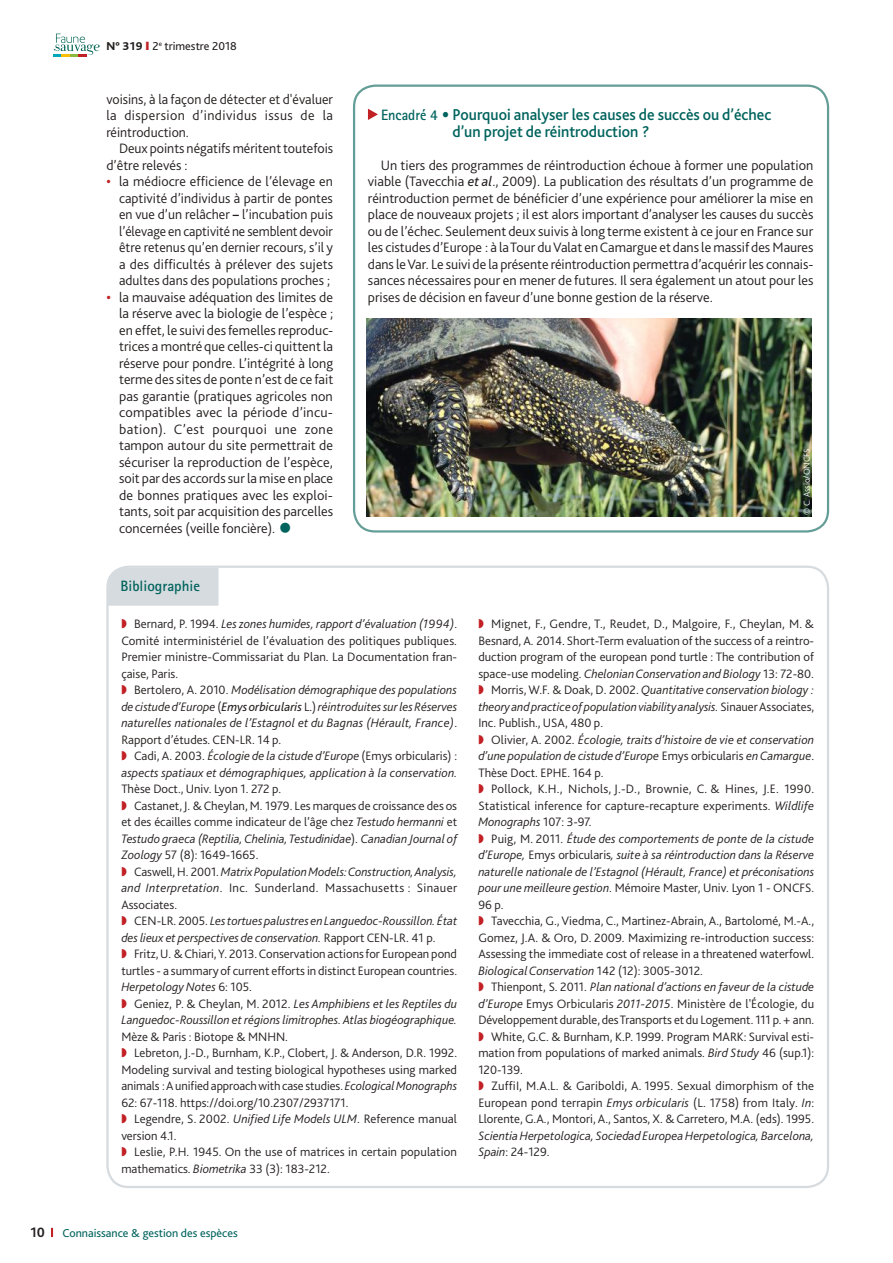
<style>
.page{position:relative;width:893px;height:1263px;background:#fff}
.page>*{position:absolute;margin:0;border:0;box-sizing:border-box;transform-origin:0 0}
.t1{font:300 48px "Bliss 2";color:#00635d}
.t2{font:500 16.5px/16.5px "Bliss 2";color:#00635d;scale:.95 1}
.t3{font:700 15px "Rotis Sans Serif";color:#00635d}
.t4{font:300 14.25px/16.5px "Bliss 2";color:#241f1f;text-align:justify}
.t5{font:300 12.75px/16.5px "Bliss 2";color:#241f1f}
.t6{font:italic 300 12.75px/16.5px "Bliss 2";color:#241f1f}
.t7{font:12px "Bliss 2";color:#00635d}
.t8{font:12px "Bliss 2";color:#241f1f}
.t9{font:300 9px "Bliss 2";color:#fff}
.s1{font-family:"Bliss";font-weight:800}
.s2{color:#c12024}
.s3{font-weight:500;color:#c12024}
.s4{font-weight:700}
.s5{font-family:"Rotis Sans Serif";font-weight:700;font-size:15px}
.s6{font-weight:400;font-style:italic}
.s7{font-style:normal}
.s8{font-weight:400}
.s9{font-style:italic}
.s10{font-weight:700;font-size:14.25px;color:#241f1f}
</style>
<div class="page">
<svg style="left:51px;top:1228px;width:2px;height:9px"></svg>
<svg style="left:54px;top:34px;width:46px;height:23px"></svg>
<div style="left:107px;top:568px;width:112px;height:38px;background:#d6dbdf"></div>
<svg style="left:368px;top:109px;width:10px;height:11px"></svg>
<div style="left:353px;top:85px;width:476px;height:448px;border:2px solid #659e96;border-radius:21px"></div>
<img style="left:366px;top:318px;width:446px;height:198px">
<p class="t8" style="left:107px;top:39px;width:132px"><span class="s1">N° 319</span> <span class="s2">❙</span> 2<sup>e</sup> trimestre 2018</p>
<p class="t4" style="left:106px;top:90px;width:228px">voisins, à la façon de détecter et d'évaluer la dispersion d’individus issus de la réintroduction.</p>
<p class="t4" style="left:106px;top:140px;width:228px;text-indent:13px">Deux points négatifs méritent toutefois d’être relevés :</p>
<p class="t4" style="left:119px;top:173px;width:216px;text-indent:-13px"><span class="s3">•</span> la médiocre efficience de l’élevage en captivité d’individus à partir de pontes en vue d’un relâcher <span class="s4">–</span> l’incubation puis l’élevage en captivité ne semblent devoir être retenus qu’en dernier recours, s’il y a des difficultés à prélever des sujets adultes dans des populations proches ;</p>
<p class="t4" style="left:119px;top:288px;width:216px;text-indent:-13px"><span class="s3">•</span> la mauvaise adéquation des limites de la réserve avec la biologie de l’espèce ; en effet, le suivi des femelles reproduc&shy;trices a montré que celles-ci quittent la réserve pour pondre. L’intégrité à long terme des sites de ponte n’est de ce fait pas garantie (pratiques agricoles non compatibles avec la période d’incu&shy;bation). C’est pourquoi une zone tampon autour du site permettrait de sécuriser la reproduction de l’espèce, soit par des accords sur la mise en place de bonnes pratiques avec les exploi&shy;tants, soit par acquisition des parcelles concernées (veille foncière).</p>
<h1 class="t1" style="left:278px;top:497px;width:16px">•</h1>
<p class="t2" style="left:452px;top:106px;width:337px;text-indent:-71px"><span class="s5">Encadré 4 •</span> Pourquoi analyser les causes de succès ou d’échec d’un projet de réintroduction ?</p>
<p class="t4" style="left:368px;top:156px;width:447px;text-indent:13px">Un tiers des programmes de réintroduction échoue à former une population viable (Tavecchia <span class="s6">et al</span>., 2009). La publication des résultats d’un programme de réintroduction permet de bénéficier d’une expérience pour améliorer la mise en place de nouveaux projets ; il est alors important d’analyser les causes du succès ou de l’échec. Seulement deux suivis à long terme existent à ce jour en France sur les cistudes d’Europe : à la Tour du Valat en Camargue et dans le massif des Maures dans le Var. Le suivi de la présente réintroduction permettra d’acquérir les connais&shy;sances nécessaires pour en mener de futures. Il sera également un atout pour les prises de décision en faveur d’une bonne gestion de la réserve.</p>
<p class="t9" style="left:801px;top:515px;width:68px;rotate:-90deg">© C. Assio/ONCFS</p>
<p class="t3" style="left:120px;top:577px;width:81px">Bibliographie</p>
<p class="t6" style="left:121px;top:615px;width:337px"><span class="s2">◗</span> <span class="s7">Bernard, P. 1994.</span> Les zones humides, rapport d’évaluation (1994)<span class="s7">.<br>Comité interministériel de l’évaluation des politiques publiques.<br>Premier ministre-Commissariat du Plan. La Documentation fran&shy;çaise, Paris.<br></span><span class="s2">◗</span> <span class="s7">Bertolero, A. 2010.</span> Modélisation démographique des populations de cistude d’Europe <span class="s7">(</span><span class="s8">Emys orbicularis</span> <span class="s7">L.)</span> réintroduites sur les Réserves naturelles nationales de l’Estagnol et du Bagnas (Hérault, France)<span class="s7">.<br>Rapport d’études. CEN-LR. 14 p.<br></span><span class="s2">◗</span> <span class="s7">Cadi, A. 2003.</span> Écologie de la cistude d’Europe <span class="s7">(Emys orbicularis) : </span>aspects spatiaux et démographiques, application à la conservation.</p>
<p class="t5" style="left:121px;top:780px;width:337px">Thèse Doct., Univ. Lyon 1. 272 p.<br><span class="s2">◗</span> Castanet, J. &amp; Cheylan, M. 1979. Les marques de croissance des os et des écailles comme indicateur de l’âge chez <span class="s9">Testudo hermanni</span> et <span class="s9">Testudo graeca (Reptilia, Chelinia, Testudinidae</span>). <span class="s9">Canadian Journal of Zoology</span> 57 (8): 1649‑1665.<br><span class="s2">◗</span> Caswell, H. 2001. <span class="s9">Matrix Population Models: Construction, Analysis, and Interpretation</span>. Inc. Sunderland. Massachusetts : Sinauer Associates.<br><span class="s2">◗</span> CEN-LR. 2005. <span class="s9">Les tortues palustres en Languedoc-Roussillon. État des lieux et perspectives de conservation.</span> Rapport CEN-LR. 41 p.<br><span class="s2">◗</span> Fritz, U. &amp; Chiari, Y. 2013. Conservation actions for European pond turtles - a summary of current efforts in distinct European countries.<br><span class="s9">Herpetology Notes</span> 6: 105.<br><span class="s2">◗</span> Geniez, P. &amp; Cheylan, M. 2012. <span class="s9">Les Amphibiens et les Reptiles du Languedoc-Roussillon et régions limitrophes. Atlas biogéographique.</span></p>
<p class="t5" style="left:121px;top:1028px;width:337px">Mèze &amp; Paris : Biotope &amp; MNHN.<br><span class="s2">◗</span> Lebreton, J.-D., Burnham, K.P., Clobert, J. &amp; Anderson, D.R. 1992.<br>Modeling survival and testing biological hypotheses using marked animals : A unified approach with case studies. <span class="s9">Ecological Monographs </span>62: 67‑118. https://doi.org/10.2307/2937171.<br><span class="s2">◗</span> Legendre, S. 2002. <span class="s9">Unified Life Models ULM</span>. Reference manual version 4.1.<br><span class="s2">◗</span> Leslie, P.H. 1945. On the use of matrices in certain population mathematics. <span class="s9">Biometrika</span> 33 (3): 183‑212.</p>
<p class="t5" style="left:478px;top:615px;width:337px"><span class="s2">◗</span> Mignet, F., Gendre, T., Reudet, D., Malgoire, F., Cheylan, M. &amp; Besnard, A. 2014. Short-Term evaluation of the success of a reintro&shy;duction program of the european pond turtle : The contribution of space-use modeling. <span class="s9">Chelonian Conservation and Biology</span> 13: 72‑80. <span class="s2">◗</span> Morris, W.F. &amp; Doak, D. 2002. <span class="s9">Quantitative conservation biology : theory and practice of population viability analysis.</span> Sinauer Associates, Inc. Publish., USA, 480 p.<br><span class="s2">◗</span> Olivier, A. 2002. <span class="s9">Écologie, traits d’histoire de vie et conservation d’une population de cistude d’Europe</span> Emys orbicularis <span class="s9">en Camargue</span>.<br>Thèse Doct. EPHE. 164 p.<br><span class="s2">◗</span> Pollock, K.H., Nichols, J.-D., Brownie, C. &amp; Hines, J.E. 1990.<br>Statistical inference for capture-recapture experiments. <span class="s9">Wildlife Monographs</span> 107: 3‑97.<br><span class="s2">◗</span> Puig, M. 2011. <span class="s9">Étude des comportements de ponte de la cistude d’Europe,</span> Emys orbicularis<span class="s9">, suite à sa réintroduction dans la Réserve naturelle nationale de l’Estagnol (Hérault, France) et préconisations pour une meilleure gestion</span>. Mémoire Master, Univ. Lyon 1 - ONCFS.<br>96 p.<br><span class="s2">◗</span> Tavecchia, G., Viedma, C., Martinez-Abrain, A., Bartolomé, M.-A., Gomez, J.A. &amp; Oro, D. 2009. Maximizing re-introduction success:<br>Assessing the immediate cost of release in a threatened waterfowl.<br><span class="s9">Biological Conservation</span> 142 (12): 3005‑3012.<br><span class="s2">◗</span> Thienpont, S. 2011. <span class="s9">Plan national d’actions en faveur de la cistude d’Europe</span> Emys Orbicularis <span class="s9">2011-2015</span>. Ministère de l'Écologie, du Développement durable, des Transports et du Logement. 111 p. + ann. <span class="s2">◗</span> White, G.C. &amp; Burnham, K.P. 1999. Program MARK: Survival esti&shy;mation from populations of marked animals. <span class="s9">Bird Study</span> 46 (sup.1):<br>120‑139.<br><span class="s2">◗</span> ZuffiI, M.A.L. &amp; Gariboldi, A. 1995. Sexual dimorphism of the European pond terrapin <span class="s9">Emys orbicularis</span> (L. 1758) from Italy. <span class="s9">In</span>:<br>Llorente, G.A., Montori, A., Santos, X. &amp; Carretero, M.A. (eds). 1995.</p>
<p class="t6" style="left:478px;top:1127px;width:337px">Scientia Herpetologica, Sociedad Europea Herpetologica, Barcelona,<br>Spain<span class="s7">: 24-129.</span></p>
<p class="t7" style="left:31px;top:1225px;width:209px"><span class="s10">10</span> Connaissance &amp; gestion des espèces</p>
</div>
